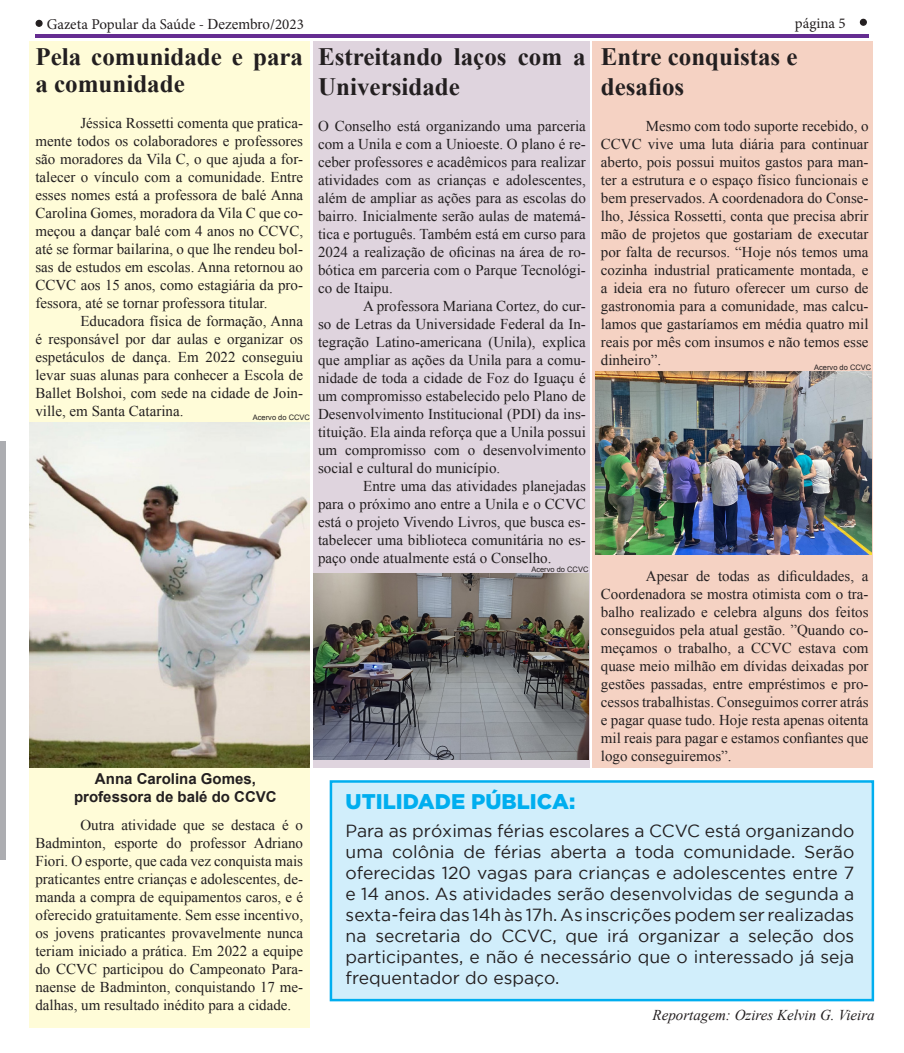
<style>
.page{position:relative;width:904px;height:1053px;background:#fff}
.page>*{position:absolute;margin:0;border:0;box-sizing:border-box;transform-origin:0 0}
.t1{font:700 25px/30px "Times New Roman";color:#231f20}
.t2{font:900 21.25px "Gotham";color:#00aeef}
.t3{font:17.5px/21px "Gotham";color:#231f20;text-align:justify}
.t4{font:15px/18px "Times New Roman";color:#231f20;text-align:justify}
.t5{font:15px "Minion Pro";color:#231f20}
.t6{font:700 15px/18px "Arial";color:#231f20;text-align:center}
.t7{font:italic 15px "Times New Roman";color:#231f20}
.t8{font:7.5px "Arial";color:#231f20}
.s1{font-family:"Times New Roman"}
</style>
<div class="page">
<div style="left:592px;top:41px;width:280px;height:726px;background:#f5d2c3"></div>
<div style="left:313px;top:41px;width:276px;height:726px;background:#dfd4de"></div>
<div style="left:30px;top:41px;width:280px;height:986px;background:#fffcd8"></div>
<div style="left:0;top:440px;width:5px;height:419px;background:#acadb1"></div>
<hr style="left:36px;top:35px;width:832px;height:3px;background:#652d91">
<svg style="left:860px;top:19px;width:6px;height:6px"></svg>
<div style="left:859px;top:19px;width:7px;height:7px;border:1px solid #231f20;border-radius:50%"></div>
<svg style="left:36px;top:20px;width:6px;height:6px"></svg>
<div style="left:36px;top:20px;width:7px;height:7px;border:1px solid #231f20;border-radius:50%"></div>
<img style="left:595px;top:371px;width:276px;height:184px">
<img style="left:313px;top:573px;width:275px;height:186px">
<div style="left:330px;top:780px;width:544px;height:221px;background:#d1eefb;border:2px solid #00aeef"></div>
<img style="left:30px;top:423px;width:280px;height:344px">
<p class="t5" style="left:47px;top:14px;width:259px">Gazeta Popular da Saúde - <span class="s1">Dezembro</span>/2023</p>
<p class="t5" style="left:794px;top:14px;width:52px">página 5</p>
<h1 class="t1" style="left:35px;top:42px;width:269px;line-height:27px">Pela comunidade e para a comunidade</h1>
<p class="t4" style="left:35px;top:113px;width:269px;text-indent:45px">Jéssica Rossetti comenta que pratica&shy;mente todos os colaboradores e professores são moradores da Vila C, o que ajuda a for&shy;talecer o vínculo com a comunidade. Entre esses nomes está a professora de balé Anna Carolina Gomes, moradora da Vila C que co&shy;meçou a dançar balé com 4 anos no CCVC, até se formar bailarina, o que lhe rendeu bol&shy;sas de estudos em escolas. Anna retornou ao CCVC aos 15 anos, como estagiária da pro&shy;fessora, até se tornar professora titular.</p>
<p class="t4" style="left:35px;top:311px;width:269px;text-indent:45px">Educadora física de formação, Anna é responsável por dar aulas e organizar os espetáculos de dança. Em 2022 conseguiu levar suas alunas para conhecer a Escola de Ballet Bolshoi, com sede na cidade de Join&shy;ville, em Santa Catarina.</p>
<p class="t8" style="left:253px;top:413px;width:59px">Acervo do CCVC</p>
<p class="t6" style="left:74px;top:770px;width:204px">Anna Carolina Gomes, professora de balé do CCVC</p>
<p class="t4" style="left:35px;top:815px;width:269px;text-indent:45px">Outra atividade que se destaca é o Badminton, esporte do professor Adriano Fiori. O esporte, que cada vez conquista mais praticantes entre crianças e adolescentes, de&shy;manda a compra de equipamentos caros, e é oferecido gratuitamente. Sem esse incentivo, os jovens praticantes provavelmente nunca teriam iniciado a prática. Em 2022 a equipe do CCVC participou do Campeonato Para&shy;naense de Badminton, conquistando 17 me&shy;dalhas, um resultado inédito para a cidade.</p>
<h1 class="t1" style="left:318px;top:40px;width:269px">Estreitando laços com a<br>Universidade</h1>
<p class="t4" style="left:318px;top:116px;width:269px">O Conselho está organizando uma parceria com a Unila e com a Unioeste. O plano é re&shy;ceber professores e acadêmicos para realizar atividades com as crianças e adolescentes, além de ampliar as ações para as escolas do bairro. Inicialmente serão aulas de matemá&shy;tica e português. Também está em curso para 2024 a realização de oficinas na área de ro&shy;bótica em parceria com o Parque Tecnológi&shy;co de Itaipu.</p>
<p class="t4" style="left:318px;top:296px;width:269px;text-indent:45px">A professora Mariana Cortez, do cur&shy;so de Letras da Universidade Federal da In&shy;tegração Latino-americana (Unila), explica que ampliar as ações da Unila para a comu&shy;nidade de toda a cidade de Foz do Iguaçu é um compromisso estabelecido pelo Plano de Desenvolvimento Institucional (PDI) da ins&shy;tituição. Ela ainda reforça que a Unila possui um compromisso com o desenvolvimento social e cultural do município.</p>
<p class="t4" style="left:318px;top:476px;width:269px;text-indent:45px">Entre uma das atividades planejadas para o próximo ano entre a Unila e o CCVC está o projeto Vivendo Livros, que busca es&shy;tabelecer uma biblioteca comunitária no es&shy;paço onde atualmente está o Conselho.</p>
<p class="t8" style="left:531px;top:564px;width:59px">Acervo do CCVC</p>
<h2 class="t2" style="left:345px;top:789px;width:231px">UTILIDADE PÚBLICA:</h2>
<h1 class="t1" style="left:601px;top:40px;width:198px">Entre conquistas e desafios</h1>
<p class="t4" style="left:601px;top:116px;width:269px;text-indent:45px">Mesmo com todo suporte recebido, o CCVC vive uma luta diária para continuar aberto, pois possui muitos gastos para man&shy;ter a estrutura e o espaço físico funcionais e bem preservados. A coordenadora do Conse&shy;lho, Jéssica Rossetti, conta que precisa abrir mão de projetos que gostariam de executar por falta de recursos. “Hoje nós temos uma cozinha industrial praticamente montada, e a ideia era no futuro oferecer um curso de gastronomia para a comunidade, mas calcu&shy;lamos que gastaríamos em média quatro mil reais por mês com insumos e não temos esse dinheiro”.</p>
<p class="t8" style="left:814px;top:362px;width:59px">Acervo do CCVC</p>
<p class="t4" style="left:601px;top:566px;width:269px;text-indent:45px">Apesar de todas as dificuldades, a Coordenadora se mostra otimista com o tra&shy;balho realizado e celebra alguns dos feitos conseguidos pela atual gestão. ”Quando co&shy;meçamos o trabalho, a CCVC estava com quase meio milhão em dívidas deixadas por gestões passadas, entre empréstimos e pro&shy;cessos trabalhistas. Conseguimos correr atrás e pagar quase tudo. Hoje resta apenas oitenta mil reais para pagar e estamos confiantes que logo conseguiremos”.</p>
<p class="t3" style="left:345px;top:819px;width:510px">Para as próximas férias escolares a CCVC está organizando uma colônia de férias aberta a toda comunidade. Serão oferecidas 120 vagas para crianças e adolescentes entre 7 e 14 anos. As atividades serão desenvolvidas de segunda a sexta-feira das 14h às 17h. As inscrições podem ser realizadas na secretaria do CCVC, que irá organizar a seleção dos participantes, e não é necessário que o interessado já seja frequentador do espaço.</p>
<p class="t7" style="left:652px;top:1004px;width:224px">Reportagem: Ozires Kelvin G. Vieira</p>
</div>
